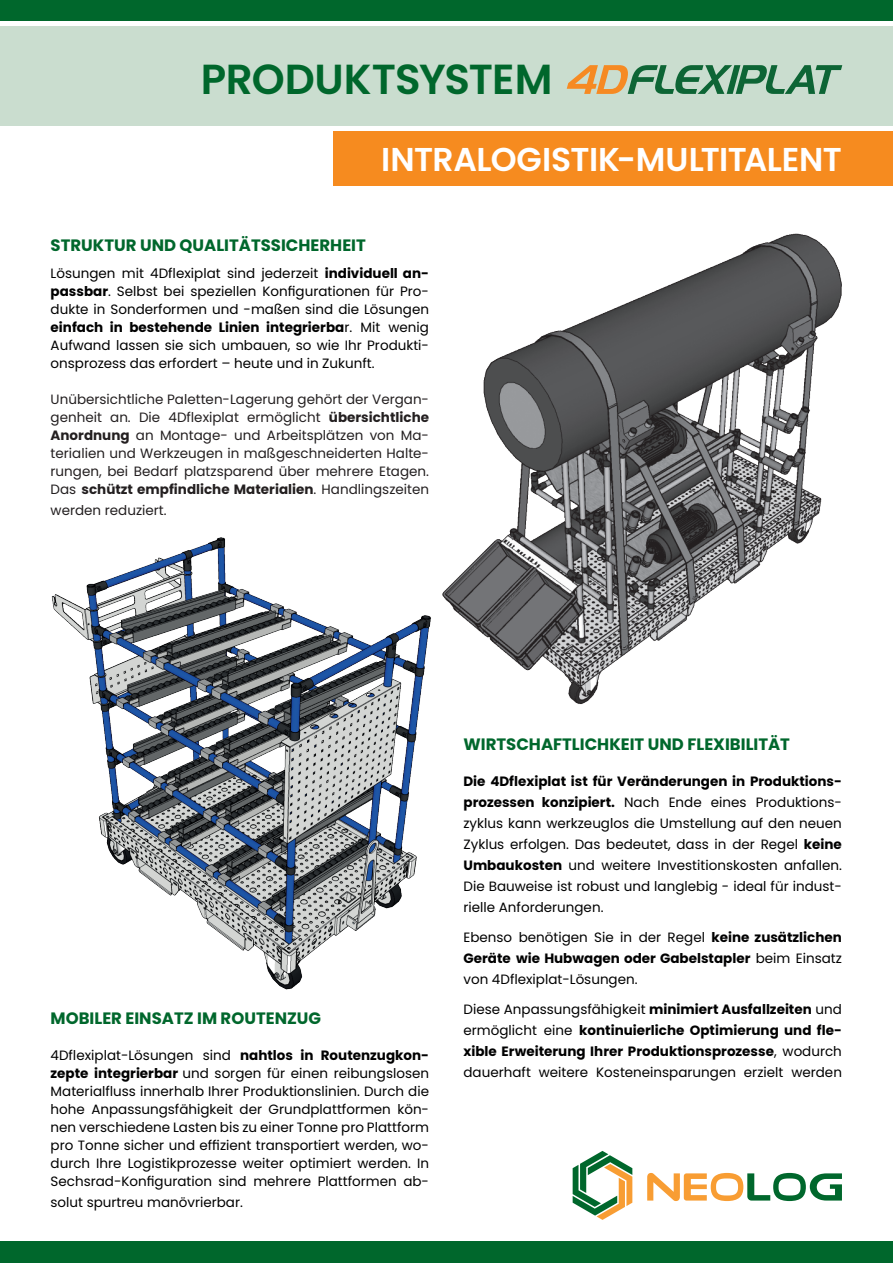
<style>
.page{position:relative;width:893px;height:1263px;background:#fff}
.page>*{position:absolute;margin:0;border:0;box-sizing:border-box;transform-origin:0 0}
.t1{font:600 42px "Poppins";letter-spacing:-.02em;color:#00672c}
.t2{font:600 33px "Poppins";letter-spacing:-.015em;color:#fff}
.t3{font:700 16.5px "Poppins";color:#00672c}
.t4{font:13.5px/18px "Poppins";color:#000001;text-align:justify}
.t5{font:13.5px/18px "Poppins";color:#231f20;text-align:justify}
.s1{font-weight:700}
</style>
<div class="page">
<div style="left:0;top:1242px;width:893px;height:21px;background:#00672c"></div>
<svg style="left:573px;top:1151px;width:59px;height:69px"></svg>
<svg style="left:647px;top:1173px;width:195px;height:28px"></svg>
<div style="left:0;top:0;width:893px;height:130px;background:#caddcf"></div>
<div style="left:0;top:0;width:893px;height:21px;background:#00672c"></div>
<div style="left:0;top:21px;width:893px;height:5px;background:#fff"></div>
<div style="left:0;top:126px;width:893px;height:5px;background:#fff"></div>
<div style="left:334px;top:131px;width:559px;height:55px;background:#f68b1f"></div>
<svg style="left:567px;top:65px;width:275px;height:29px"></svg>
<img style="left:51px;top:537px;width:380px;height:453px">
<img style="left:442px;top:233px;width:400px;height:471px">
<h1 class="t1" style="left:201px;top:55px;width:353px">PRODUKTSYSTEM</h1>
<h2 class="t2" style="left:381px;top:140px;width:462px">INTRALOGISTIK-MULTITALENT</h2>
<p class="t3" style="left:51px;top:236px;width:317px">STRUKTUR UND QUALITÄTSSICHERHEIT</p>
<p class="t4" style="left:51px;top:265px;width:380px">Lösungen mit 4Dflexiplat sind jederzeit <span class="s1">individuell an&shy;passbar</span>. Selbst bei speziellen Konfigurationen für Pro&shy;dukte in Sonderformen und -maßen sind die Lösungen <span class="s1">einfach in bestehende Linien integrierba</span>r. Mit wenig Aufwand lassen sie sich umbauen, so wie Ihr Produkti&shy;onsprozess das erfordert – heute und in Zukunft.</p>
<p class="t5" style="left:51px;top:391px;width:380px">Unübersichtliche Paletten-Lagerung gehört der Vergan&shy;genheit an. Die 4Dflexiplat ermöglicht <span class="s1">übersichtliche Anordnung</span> an Montage- und Arbeitsplätzen von Ma&shy;terialien und Werkzeugen in maßgeschneiderten Halte&shy;rungen, bei Bedarf platzsparend über mehrere Etagen.<br>Das <span class="s1">schützt empfindliche Materialien</span>. Handlingszeiten</p>
<p class="t5" style="left:51px;top:501px;width:118px">werden reduziert.</p>
<p class="t3" style="left:51px;top:1009px;width:272px">MOBILER EINSATZ IM ROUTENZUG</p>
<p class="t4" style="left:51px;top:1046px;width:380px">4Dflexiplat-Lösungen sind <span class="s1">nahtlos in Routenzugkon&shy;zepte integrierbar</span> und sorgen für einen reibungslosen Materialfluss innerhalb Ihrer Produktionslinien. Durch die hohe Anpassungsfähigkeit der Grundplattformen kön&shy;nen verschiedene Lasten bis zu einer Tonne pro Plattform pro Tonne sicher und effizient transportiert werden, wo&shy;durch Ihre Logistikprozesse weiter optimiert werden. In Sechsrad-Konfiguration sind mehrere Plattformen ab-</p>
<p class="t4" style="left:51px;top:1193px;width:194px">solut spurtreu manövrierbar.</p>
<p class="t3" style="left:463px;top:734px;width:328px">WIRTSCHAFTLICHKEIT UND FLEXIBILITÄT</p>
<p class="t4" style="left:463px;top:771px;width:380px;line-height:21px"><span class="s1">Die 4Dflexiplat ist für Veränderungen in Produktions&shy;prozessen konzipiert.</span> Nach Ende eines Produktions&shy;zyklus kann werkzeuglos die Umstellung auf den neuen Zyklus erfolgen. Das bedeutet, dass in der Regel <span class="s1">keine Umbaukosten</span> und weitere Investitionskosten anfallen.<br>Die Bauweise ist robust und langlebig - ideal für indust&shy;rielle Anforderungen.</p>
<p class="t4" style="left:463px;top:927px;width:380px;line-height:21px">Ebenso benötigen Sie in der Regel <span class="s1">keine zusätzlichen Geräte wie Hubwagen oder Gabelstapler</span> beim Einsatz von 4Dflexiplat-Lösungen.</p>
<p class="t4" style="left:463px;top:999px;width:380px;line-height:21px">Diese Anpassungsfähigkeit <span class="s1">minimiert Ausfallzeiten</span> und ermöglicht eine <span class="s1">kontinuierliche Optimierung und fle&shy;xible Erweiterung Ihrer Produktionsprozesse</span>, wodurch dauerhaft weitere Kosteneinsparungen erzielt werden</p>
</div>
